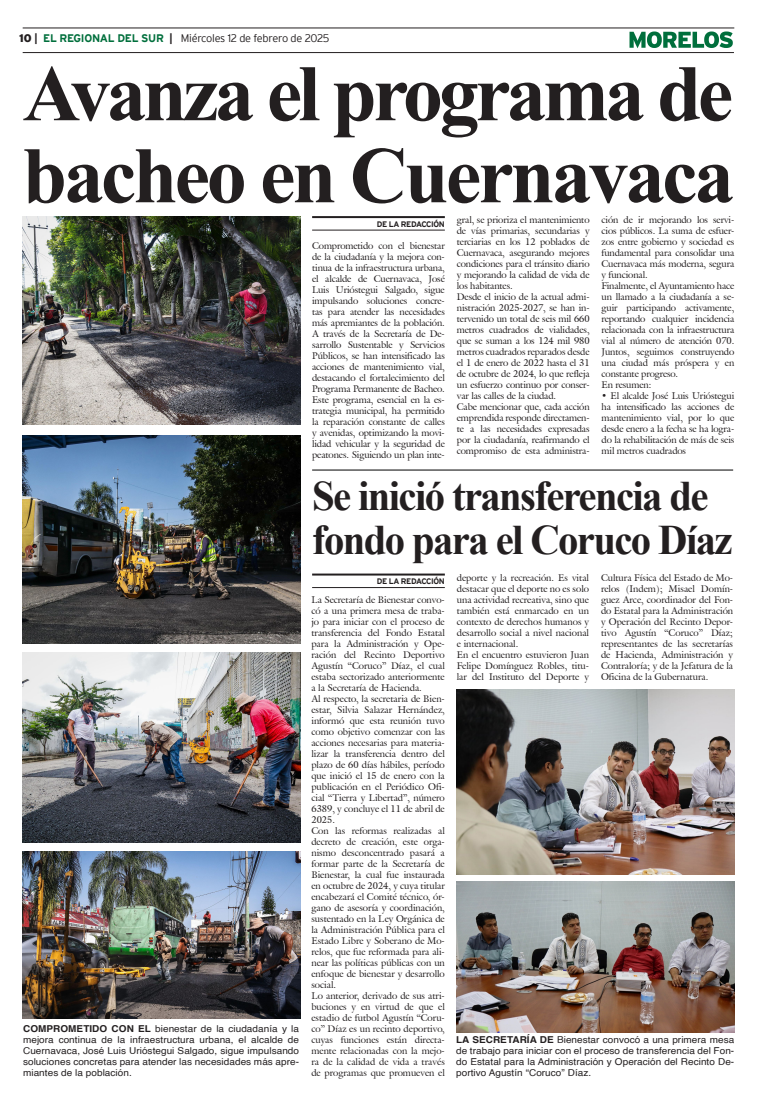
<style>
.page{position:relative;width:757px;height:1106px;background:#fff}
.page>*{position:absolute;margin:0;border:0;box-sizing:border-box;transform-origin:0 0}
.Cabeza_01{font:700 80px "Times New Roman";letter-spacing:-.04em;color:#231f20}
.Cabeza_02{font:700 42px "Times New Roman";letter-spacing:-.04em;color:#231f20}
.t1{font:300 11px "Interstate";letter-spacing:-.025em;color:#231f20}
.t2{font:9.5px/11px "Galliard IT Cby BT";letter-spacing:-.01em;color:#231f20;text-align:justify}
.Pie_de_foto{font:9.5px/11px "Helvetica";letter-spacing:.005em;color:#231f20;text-align:justify;scale:1.05 1}
.t3{font:700 8px "Interstate";letter-spacing:-.05em;color:#231f20}
.s1{font-weight:900}
.s2{font-weight:700}
.s3{font-weight:700;color:#006f3c}
</style>
<div class="page">
<hr style="left:23px;top:28px;width:711px;height:1px;background:#231f20">
<hr style="left:23px;top:52px;width:711px;height:1px;background:#231f20">
<svg style="left:629px;top:31px;width:104px;height:17px"></svg>
<hr style="left:312px;top:216px;width:133px;height:2px;background:#231f20">
<hr style="left:312px;top:230px;width:133px;height:1px;background:#231f20">
<hr style="left:312px;top:469px;width:421px;height:1px;background:#000">
<hr style="left:312px;top:573px;width:133px;height:2px;background:#231f20">
<hr style="left:312px;top:587px;width:133px;height:1px;background:#231f20">
<img style="left:23px;top:216px;width:277px;height:208px">
<img style="left:23px;top:435px;width:277px;height:208px">
<img style="left:23px;top:653px;width:277px;height:189px">
<img style="left:23px;top:851px;width:277px;height:167px">
<img style="left:457px;top:690px;width:277px;height:184px">
<img style="left:457px;top:882px;width:277px;height:150px">
<p class="t1" style="left:19px;top:32px;width:312px"><span class="s1">10</span> <span class="s2">|</span> <span class="s3">EL REGIONAL DEL SUR</span> <span class="s2">|</span> Miércoles 12 de febrero de 2025</p>
<p class="Cabeza_01" style="left:23px;top:36px;width:712px">Avanza el programa de</p>
<p class="Cabeza_01" style="left:23px;top:118px;width:713px">bacheo en Cuernavaca</p>
<p class="t3" style="left:377px;top:219px;width:69px">DE LA REDACCIÓN</p>
<p class="t2" style="left:601px;top:214px;width:134px">ción de ir mejorando los servi&shy;cios públicos. La suma de esfuer&shy;zos entre gobierno y sociedad es fundamental para consolidar una Cuernavaca más moderna, segura y funcional.</p>
<p class="t2" style="left:601px;top:280px;width:134px">Finalmente, el Ayuntamiento hace un llamado a la ciudadanía a se&shy;guir participando activamente, reportando cualquier incidencia relacionada con la infraestructura vial al número de atención 070.<br>Juntos, seguimos construyendo una ciudad más próspera y en constante progreso.</p>
<p class="t2" style="left:601px;top:379px;width:52px">En resumen:</p>
<p class="t2" style="left:601px;top:390px;width:134px">• El alcalde José Luis Urióstegui ha intensificado las acciones de mantenimiento vial, por lo que desde enero a la fecha se ha logra&shy;do la rehabilitación de más de seis mil metros cuadrados</p>
<p class="t2" style="left:457px;top:214px;width:134px">gral, se prioriza el mantenimiento de vías primarias, secundarias y terciarias en los 12 poblados de Cuernavaca, asegurando mejores condiciones para el tránsito diario y mejorando la calidad de vida de los habitantes.</p>
<p class="t2" style="left:457px;top:291px;width:134px">Desde el inicio de la actual admi&shy;nistración 2025-2027, se han in&shy;tervenido un total de seis mil 660 metros cuadrados de vialidades, que se suman a los 124 mil 980 metros cuadrados reparados desde el 1 de enero de 2022 hasta el 31 de octubre de 2024, lo que refleja un esfuerzo continuo por conser&shy;var las calles de la ciudad.</p>
<p class="t2" style="left:457px;top:401px;width:134px">Cabe mencionar que, cada acción emprendida responde directamen&shy;te a las necesidades expresadas por la ciudadanía, reafirmando el compromiso de esta administra-</p>
<p class="t2" style="left:312px;top:240px;width:134px">Comprometido con el bienestar de la ciudadanía y la mejora con&shy;tinua de la infraestructura urbana, el alcalde de Cuernavaca, José Luis Urióstegui Salgado, sigue impulsando soluciones concre&shy;tas para atender las necesidades más apremiantes de la población.<br>A través de la Secretaría de De&shy;sarrollo Sustentable y Servicios Públicos, se han intensificado las acciones de mantenimiento vial, destacando el fortalecimiento del Programa Permanente de Bacheo.</p>
<p class="t2" style="left:312px;top:394px;width:134px">Este programa, esencial en la es&shy;trategia municipal, ha permitido la reparación constante de calles y avenidas, optimizando la movi&shy;lidad vehicular y la seguridad de peatones. Siguiendo un plan inte-</p>
<p class="Pie_de_foto" style="left:23px;top:1023px;width:264px"><span class="s2">COMPROMETIDO CON EL</span> bienestar de la ciudadanía y la mejora continua de la infraestructura urbana, el alcalde de Cuernavaca, José Luis Urióstegui Salgado, sigue impulsando soluciones concretas para atender las necesidades más apre&shy;miantes de la población.</p>
<p class="Cabeza_02" style="left:312px;top:465px;width:398px">Se inició transferencia de</p>
<p class="Cabeza_02" style="left:312px;top:509px;width:422px">fondo para el Coruco Díaz</p>
<p class="t3" style="left:377px;top:577px;width:69px">DE LA REDACCIÓN</p>
<p class="t2" style="left:457px;top:572px;width:134px">deporte y la recreación. Es vital destacar que el deporte no es solo una actividad recreativa, sino que también está enmarcado en un contexto de derechos humanos y desarrollo social a nivel nacional e internacional.</p>
<p class="t2" style="left:457px;top:649px;width:134px">En el encuentro estuvieron Juan Felipe Domínguez Robles, titu&shy;lar del Instituto del Deporte y</p>
<p class="t2" style="left:601px;top:572px;width:134px">Cultura Física del Estado de Mo&shy;relos (Indem); Misael Domín&shy;guez Arce, coordinador del Fon&shy;do Estatal para la Administración y Operación del Recinto Depor&shy;tivo Agustín “Coruco” Díaz; representantes de las secretarías de Hacienda, Administración y Contraloría; y de la Jefatura de la Oficina de la Gubernatura.</p>
<p class="t2" style="left:311px;top:594px;width:135px">La Secretaría de Bienestar convo&shy;có a una primera mesa de traba&shy;jo para iniciar con el proceso de transferencia del Fondo Estatal para la Administración y Ope&shy;ración del Recinto Deportivo Agustín “Coruco” Díaz, el cual estaba sectorizado anteriormente a la Secretaría de Hacienda.</p>
<p class="t2" style="left:311px;top:693px;width:135px">Al respecto, la secretaria de Bien&shy;estar, Silvia Salazar Hernández, informó que esta reunión tuvo como objetivo comenzar con las acciones necesarias para materia&shy;lizar la transferencia dentro del plazo de 60 días hábiles, período que inició el 15 de enero con la publicación en el Periódico Ofi&shy;cial “Tierra y Libertad”, número 6389, y concluye el 11 de abril de 2025.</p>
<p class="t2" style="left:311px;top:825px;width:135px">Con las reformas realizadas al decreto de creación, este orga&shy;nismo desconcentrado pasará a formar parte de la Secretaría de Bienestar, la cual fue instaurada en octubre de 2024, y cuya titular encabezará el Comité técnico, ór&shy;gano de asesoría y coordinación, sustentado en la Ley Orgánica de la Administración Pública para el Estado Libre y Soberano de Mo&shy;relos, que fue reformada para ali&shy;near las políticas públicas con un enfoque de bienestar y desarrollo social.</p>
<p class="t2" style="left:311px;top:990px;width:135px">Lo anterior, derivado de sus atri&shy;buciones y en virtud de que el estadio de futbol Agustín “Coru&shy;co” Díaz es un recinto deportivo, cuyas funciones están directa&shy;mente relacionadas con la mejo&shy;ra de la calidad de vida a través de programas que promueven el</p>
<p class="Pie_de_foto" style="left:456px;top:1034px;width:266px"><span class="s2">LA SECRETARÍA DE</span> Bienestar convocó a una primera mesa de trabajo para iniciar con el proceso de transferencia del Fon&shy;do Estatal para la Administración y Operación del Recinto De&shy;portivo Agustín “Coruco” Díaz.</p>
</div>
